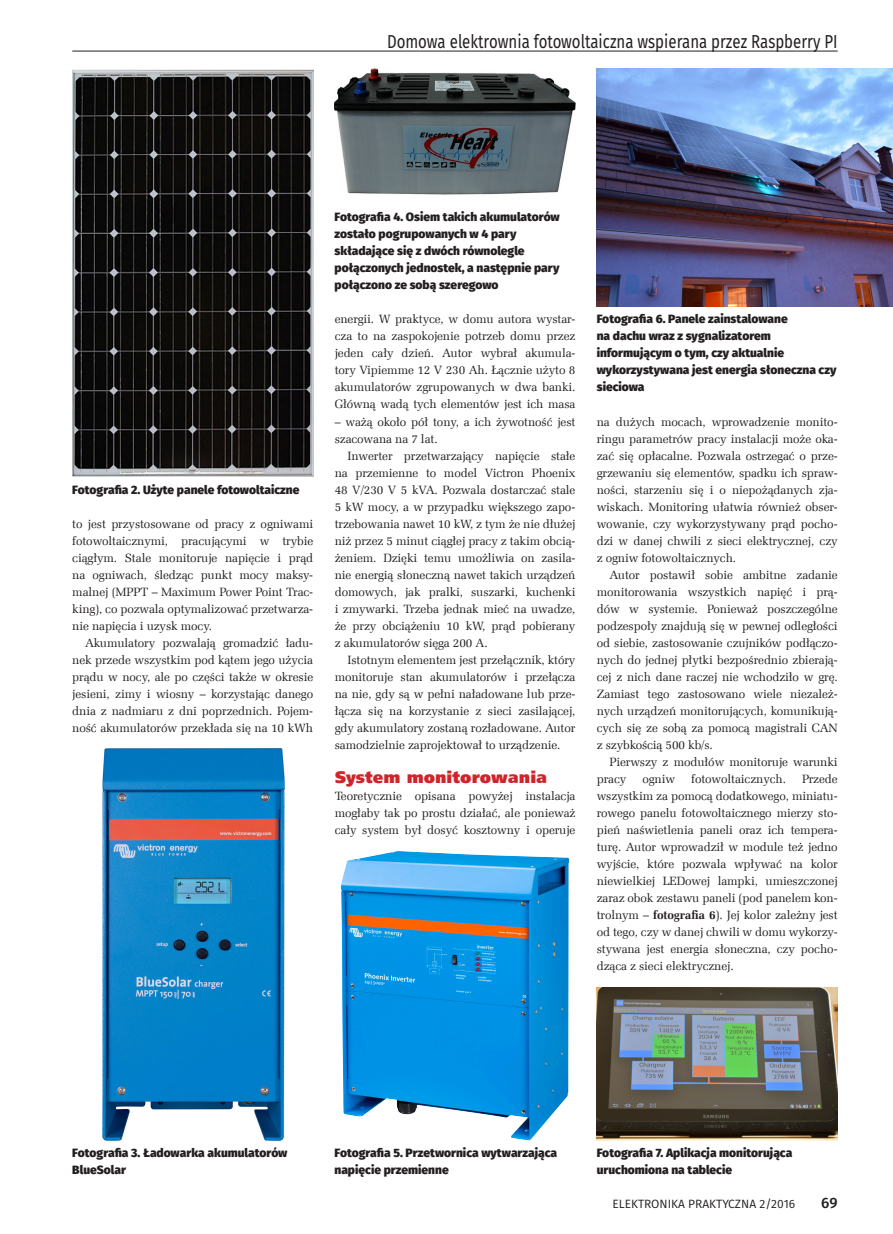
<style>
.page{position:relative;width:893px;height:1234px;background:#fff}
.page>*{position:absolute;margin:0;border:0;box-sizing:border-box;transform-origin:0 0}
.t1{font:18.75px "Fira Sans";color:#231f20;scale:.8 1}
._3_Srodtytul_kurs{font:16.5px "Humnst 777 X Blk EU";color:#d1232a}
.t2{font:500 15px "Fira Sans";color:#231f20}
._1_Body{font:12px/17px "Zapf Ellipt EU";letter-spacing:-.01em;color:#231f20;text-align:justify}
._4_Podpis{font:800 12px/17px "Fira Sans";color:#231f20}
.t3{font:12px "Fira Sans";color:#231f20}
.s1{font-weight:700}
</style>
<div class="page">
<hr style="left:72px;top:51px;width:766px;height:1px;background:#231f20">
<img style="left:72px;top:69px;width:242px;height:407px">
<img style="left:102px;top:748px;width:183px;height:393px">
<img style="left:334px;top:68px;width:241px;height:126px">
<img style="left:341px;top:851px;width:228px;height:289px">
<img style="left:596px;top:68px;width:297px;height:238px">
<img style="left:597px;top:987px;width:241px;height:153px">
<p class="t1" style="left:387px;top:28px;width:565px">Domowa elektrownia fotowoltaiczna wspierana przez Raspberry PI</p>
<p class="_4_Podpis" style="left:72px;top:481px;width:229px">Fotografia 2. Użyte panele fotowoltaiczne</p>
<p class="_1_Body" style="left:72px;top:515px;width:242px">to jest przystosowane od pracy z ogniwami fotowoltaicznymi, pracującymi w trybie ciągłym. Stale monitoruje napięcie i prąd na ogniwach, śledząc punkt mocy maksy&shy;malnej (MPPT – Maximum Power Point Trac&shy;king), co pozwala optymalizować przetwarza&shy;nie napięcia i uzysk mocy.</p>
<p class="_1_Body" style="left:72px;top:634px;width:242px;text-indent:13px">Akumulatory pozwalają gromadzić ładu&shy;nek przede wszystkim pod kątem jego użycia prądu w nocy, ale po części także w okresie jesieni, zimy i wiosny – korzystając danego dnia z nadmiaru z dni poprzednich. Pojem&shy;ność akumulatorów przekłada się na 10 kWh</p>
<p class="_4_Podpis" style="left:334px;top:208px;width:227px">Fotografia 4. Osiem takich akumulatorów zostało pogrupowanych w 4 pary składające się z dwóch równolegle połączonych jednostek, a następnie pary połączono ze sobą szeregowo</p>
<p class="_1_Body" style="left:335px;top:311px;width:242px">energii. W praktyce, w domu autora wystar&shy;cza to na zaspokojenie potrzeb domu przez jeden cały dzień. Autor wybrał akumula&shy;tory Vipiemme 12 V 230 Ah. Łącznie użyto 8 akumulatorów zgrupowanych w dwa banki.<br>Główną wadą tych elementów jest ich masa</p>
<p class="_1_Body" style="left:335px;top:413px;width:242px">– ważą około pół tony, a ich żywotność jest szacowana na 7 lat.</p>
<p class="_1_Body" style="left:335px;top:447px;width:242px;text-indent:13px">Inwerter przetwarzający napięcie stałe na przemienne to model Victron Phoenix 48 V/230 V 5 kVA. Pozwala dostarczać stale 5 kW mocy, a w przypadku większego zapo&shy;trzebowania nawet 10 kW, z tym że nie dłużej niż przez 5 minut ciągłej pracy z takim obcią&shy;żeniem. Dzięki temu umożliwia on zasila&shy;nie energią słoneczną nawet takich urządzeń domowych, jak pralki, suszarki, kuchenki i zmywarki. Trzeba jednak mieć na uwadze, że przy obciążeniu 10 kW, prąd pobierany z akumulatorów sięga 200 A.</p>
<p class="_1_Body" style="left:335px;top:651px;width:242px;text-indent:13px">Istotnym elementem jest przełącznik, który monitoruje stan akumulatorów i przełącza na nie, gdy są w pełni naładowane lub prze&shy;łącza się na korzystanie z sieci zasilającej, gdy akumulatory zostaną rozładowane. Autor samodzielnie zaprojektował to urządzenie.</p>
<p class="_3_Srodtytul_kurs" style="left:335px;top:766px;width:214px">System monitorowania</p>
<p class="_1_Body" style="left:335px;top:787px;width:242px">Teoretycznie opisana powyżej instalacja mogłaby tak po prostu działać, ale ponieważ cały system był dosyć kosztowny i operuje</p>
<p class="_4_Podpis" style="left:597px;top:310px;width:241px">Fotografia 6. Panele zainstalowane<br>na dachu wraz z sygnalizatorem informującym o tym, czy aktualnie wykorzystywana jest energia słoneczna czy sieciowa</p>
<p class="_1_Body" style="left:597px;top:413px;width:242px">na dużych mocach, wprowadzenie monito&shy;ringu parametrów pracy instalacji może oka&shy;zać się opłacalne. Pozwala ostrzegać o prze&shy;grzewaniu się elementów, spadku ich spraw&shy;ności, starzeniu się i o niepożądanych zja&shy;wiskach. Monitoring ułatwia również obser&shy;wowanie, czy wykorzystywany prąd pocho&shy;dzi w danej chwili z sieci elektrycznej, czy z ogniw fotowoltaicznych.</p>
<p class="_1_Body" style="left:597px;top:566px;width:242px;text-indent:13px">Autor postawił sobie ambitne zadanie monitorowania wszystkich napięć i prą&shy;dów w systemie. Ponieważ poszczególne podzespoły znajdują się w pewnej odległości od siebie, zastosowanie czujników podłączo&shy;nych do jednej płytki bezpośrednio zbierają&shy;cej z nich dane raczej nie wchodziło w grę.<br>Zamiast tego zastosowano wiele niezależ&shy;nych urządzeń monitorujących, komunikują&shy;cych się ze sobą za pomocą magistrali CAN z szybkością 500 kb/s.</p>
<p class="_1_Body" style="left:597px;top:753px;width:242px;text-indent:13px">Pierwszy z modułów monitoruje warunki pracy</p>
<p class="_1_Body" style="left:642px;top:770px;width:34px">ogniw</p>
<p class="_1_Body" style="left:691px;top:770px;width:96px">fotowoltaicznych.</p>
<p class="_1_Body" style="left:597px;top:770px;width:242px;text-indent:205px">Przede wszystkim za pomocą dodatkowego, miniatu&shy;rowego panelu fotowoltaicznego mierzy sto&shy;pień naświetlenia paneli oraz ich tempera&shy;turę. Autor wprowadził w module też jedno wyjście, które pozwala wpływać na kolor niewielkiej LEDowej lampki, umieszczonej zaraz obok zestawu paneli (pod panelem kon&shy;trolnym – <span class="s1">fotografia 6</span>). Jej kolor zależny jest od tego, czy w danej chwili w domu wykorzy&shy;stywana jest energia słoneczna, czy pocho&shy;dząca z sieci elektrycznej.</p>
<p class="_4_Podpis" style="left:72px;top:1144px;width:217px">Fotografia 3. Ładowarka akumulatorów<br>BlueSolar</p>
<p class="_4_Podpis" style="left:334px;top:1144px;width:224px">Fotografia 5. Przetwornica wytwarzająca napięcie przemienne</p>
<p class="_4_Podpis" style="left:597px;top:1144px;width:197px">Fotografia 7. Aplikacja monitorująca uruchomiona na tablecie</p>
<p class="t3" style="left:612px;top:1195px;width:184px">ELEKTRONIKA PRAKTYCZNA 2/2016</p>
<p class="t2" style="left:821px;top:1192px;width:18px">69</p>
</div>
